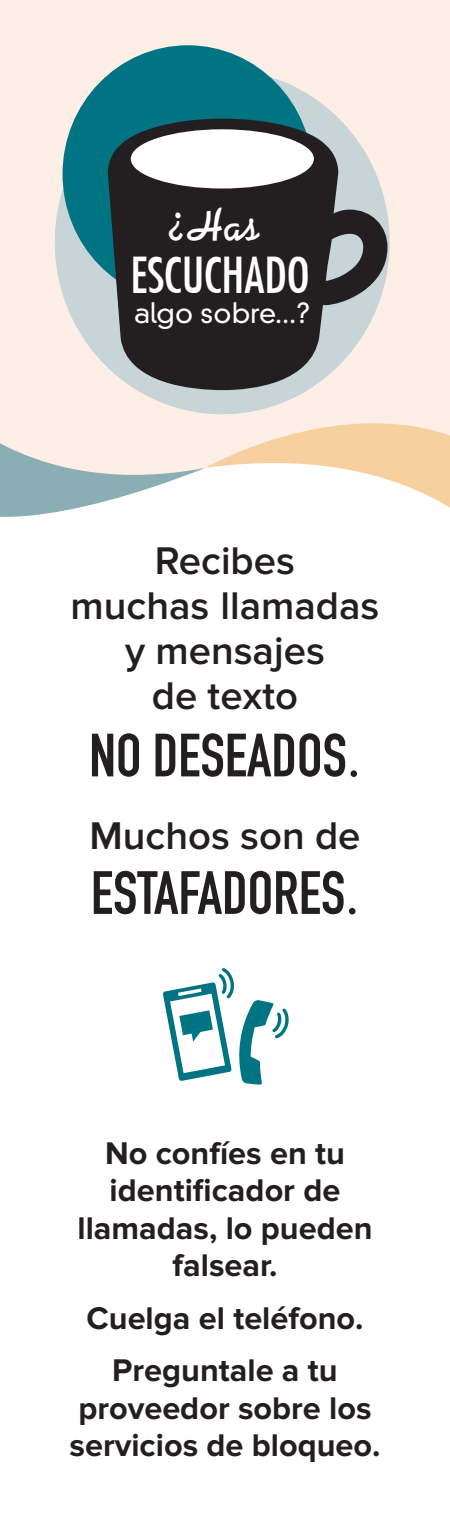
<style>
.page{position:relative;width:450px;height:1530px;background:#fff}
.page>*{position:absolute;margin:0;border:0;box-sizing:border-box;transform-origin:0 0}
.main_point{font:60px "DIN Engschrift Std";color:#231f20}
.t1{font:48.5px "Fuji Normal";color:#fff}
.t2{font:46.25px "Di Normal";color:#fff}
.main_point-2{font:600 40px/45px "Proxima Nova";color:#231f20;text-align:center}
.the_3_points{font:700 32.5px/37.5px "Proxima Nova";color:#231f20;text-align:center}
.t3{font:300 27.25px "DIN Neuzeit Grotesk Std";letter-spacing:-.005em;color:#fff}
.s1{font-family:"Proxima Nova"}
</style>
<div class="page">
<div style="left:0;top:0;width:450px;height:411px;background:#fdefe5"></div>
<svg style="left:0;top:411px;width:205px;height:106px"></svg>
<svg style="left:205px;top:375px;width:245px;height:133px"></svg>
<div style="left:55px;top:70px;width:335px;height:344px;background:#c7d5d8;border-radius:50%"></div>
<div style="left:63px;top:45px;width:250px;height:258px;background:#007482;border-radius:50%"></div>
<svg style="left:108px;top:119px;width:280px;height:271px;fill:#231f20"></svg>
<div style="left:131px;top:129px;width:183px;height:60px;background:#fff;border-radius:50%"></div>
<svg style="left:163px;top:968px;width:126px;height:117px"></svg>
<h3 class="t2" style="left:169px;top:198px;width:95px">¿Has</h3>
<h2 class="t1" style="left:131px;top:245px;width:181px">ESCUCHADO</h2>
<p class="t3" style="left:135px;top:297px;width:177px">algo sobre...?</p>
<p class="main_point-2" style="left:71px;top:539px;width:310px">Recibes<br>muchas llamadas</p>
<p class="main_point-2" style="left:125px;top:629px;width:201px">y mensajes de texto</p>
<p class="main_point" style="left:89px;top:720px;width:273px">NO DESEADOS<span class="s1">.</span></p>
<p class="main_point-2" style="left:89px;top:814px;width:273px">Muchos son de</p>
<p class="main_point" style="left:91px;top:858px;width:270px">ESTAFADORES<span class="s1">.</span></p>
<p class="the_3_points" style="left:77px;top:1135px;width:297px">No confíes en tu identificador de llamadas, lo pueden falsear.</p>
<p class="the_3_points" style="left:87px;top:1300px;width:278px">Cuelga el teléfono.</p>
<p class="the_3_points" style="left:70px;top:1352px;width:312px">Preguntale a tu proveedor sobre los servicios de bloqueo.</p>
</div>
